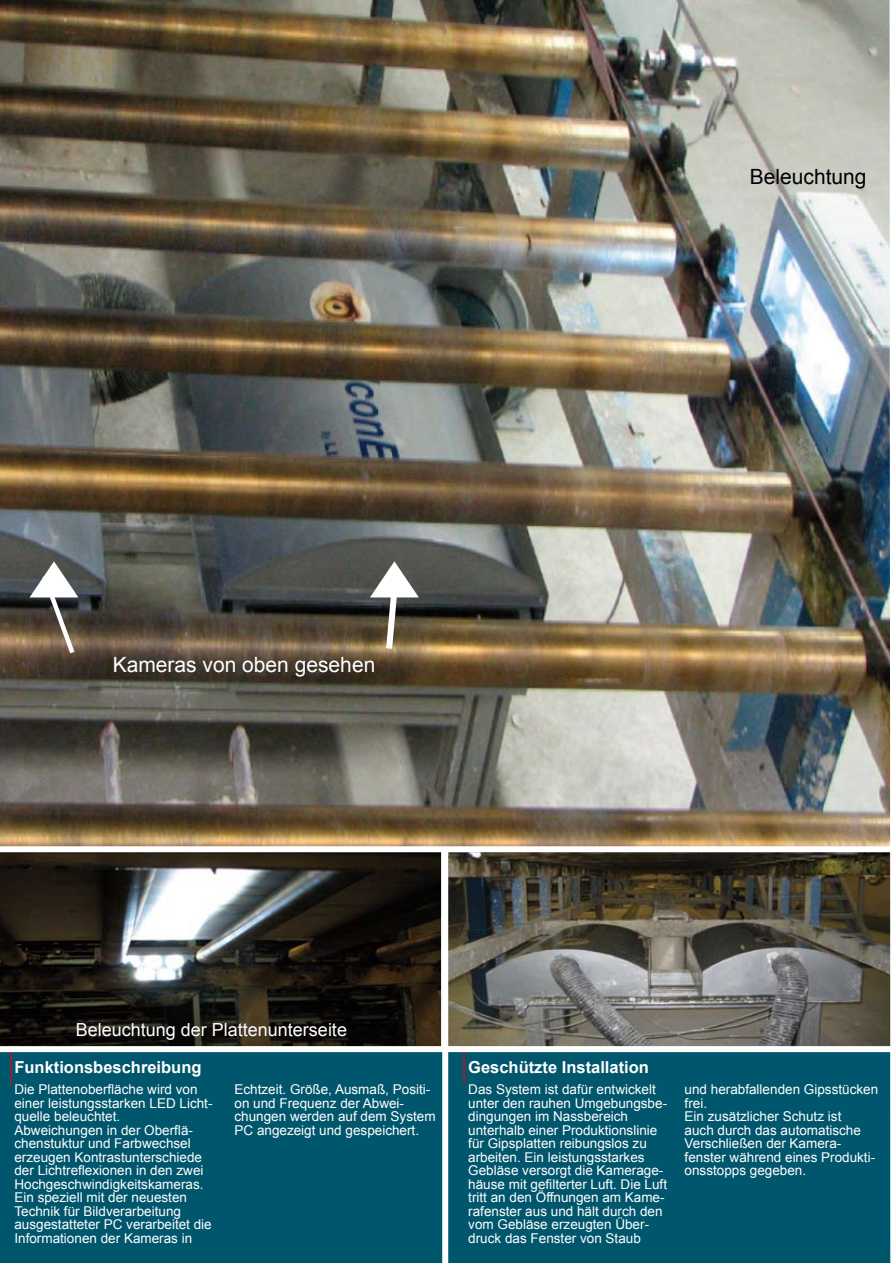
<style>
.page{position:relative;width:893px;height:1263px;background:#fff}
.page>*{position:absolute;margin:0;border:0;box-sizing:border-box;transform-origin:0 0}
.t1{font:21px "Arial";color:#fff}
.t2{font:21px "Arial";color:#000}
.t3{font:18px "Arial";color:#fff}
.t4{font:700 16.5px "Arial";color:#fff}
.t5{font:13.5px/13.5px "Arial";color:#fff}
</style>
<div class="page">
<div style="left:0;top:1050px;width:893px;height:213px;background:#00566c"></div>
<hr style="left:10px;top:1050px;width:2px;height:34px;background:#b71420">
<hr style="left:463px;top:1050px;width:2px;height:34px;background:#b71420">
<img style="left:0;top:852px;width:441px;height:194px">
<img style="left:448px;top:852px;width:438px;height:194px">
<img style="left:0;top:0;width:886px;height:846px">
<svg style="left:367px;top:560px;width:55px;height:95px"></svg>
<svg style="left:27px;top:560px;width:54px;height:98px"></svg>
<div style="left:0;top:1046px;width:893px;height:6px;background:#fff"></div>
<img style="left:886px;top:0;width:7px;height:1263px">
<div style="left:442px;top:850px;width:6px;height:413px;background:#fff"></div>
<h1 class="t1" style="left:113px;top:650px;width:264px">Kameras von oben gesehen</h1>
<h2 class="t3" style="left:76px;top:1018px;width:273px">Beleuchtung der Plattenunterseite</h2>
<h1 class="t2" style="left:750px;top:163px;width:118px">Beleuchtung</h1>
<p class="t4" style="left:14px;top:1056px;width:189px">Funktionsbeschreibung</p>
<p class="t4" style="left:468px;top:1056px;width:182px">Geschützte Installation</p>
<p class="t5" style="left:14px;top:1083px;width:200px">Die Plattenoberfläche wird von einer leistungsstarken LED Licht&shy;quelle beleuchtet.<br>Abweichungen in der Oberflä&shy;chenstuktur und Farbwechsel erzeugen Kontrastunterschiede der Lichtreflexionen in den zwei<br>Hochgeschwindigkeitskameras.<br>Ein speziell mit der neuesten<br>Technik für Bildverarbeitung ausgestatteter PC verarbeitet die<br>Informationen der Kameras in</p>
<p class="t5" style="left:234px;top:1083px;width:203px">Echtzeit. Größe, Ausmaß, Positi&shy;on und Frequenz der Abwei&shy;chungen werden auf dem System<br>PC angezeigt und gespeichert.</p>
<p class="t5" style="left:468px;top:1083px;width:200px">Das System ist dafür entwickelt unter den rauhen Umgebungsbe&shy;dingungen im Nassbereich unterhalb einer Produktionslinie für Gipsplatten reibungslos zu arbeiten. Ein leistungsstarkes<br>Gebläse versorgt die Kamerage&shy;häuse mit gefilterter Luft. Die Luft tritt an den Öffnungen am Kame&shy;rafenster aus und hält durch den vom Gebläse erzeugten Über&shy;druck das Fenster von Staub</p>
<p class="t5" style="left:685px;top:1083px;width:195px">und herabfallenden Gipsstücken frei.<br>Ein zusätzlicher Schutz ist<br>auch durch das automatische<br>Verschließen der Kamera&shy;fenster während eines Produkti&shy;onsstopps gegeben.</p>
</div>
